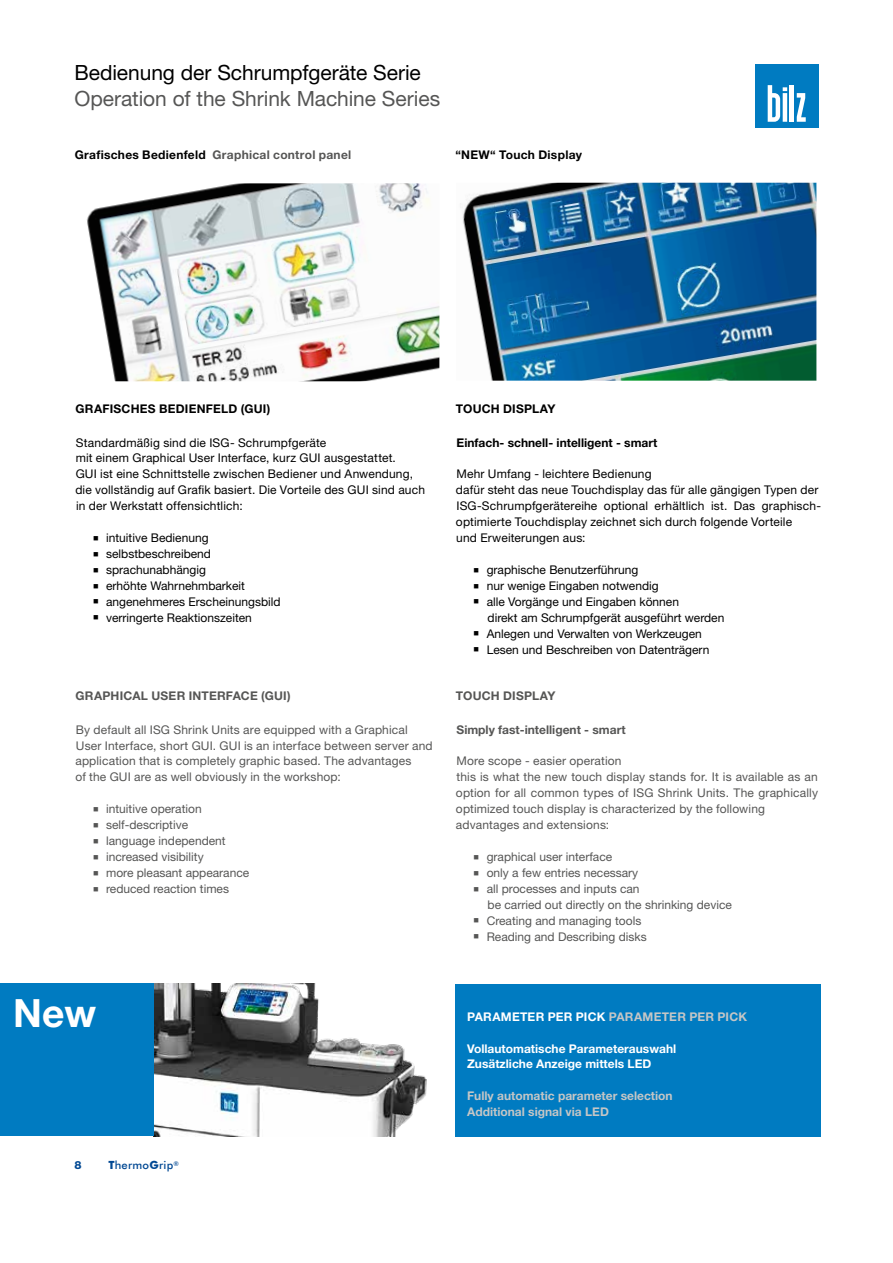
<style>
.page{position:relative;width:893px;height:1263px;background:#fff}
.page>*{position:absolute;margin:0;border:0;box-sizing:border-box;transform-origin:0 0}
.t1{font:700 39px "Helvetica Neue LT";color:#fff}
.t2{font:21px "Helvetica Neue LT";letter-spacing:-.005em;color:#565655}
.t3{font:21px "Helvetica Neue LT";letter-spacing:-.005em;color:#000}
.t4{font:12px/15.9px "Helvetica Neue LT";letter-spacing:.01em;color:#000}
.t5{font:12px/15.9px "Helvetica Neue LT";letter-spacing:.01em;color:#565655}
.t6{font:700 12px "Helvetica Neue LT";letter-spacing:.015em;color:#000}
.t7{font:700 12px "Helvetica Neue LT";letter-spacing:.02em;color:#565655}
.t8{font:700 12px/15.9px "Helvetica Neue LT";color:#fff}
.t9{font:700 12px/15.9px "Helvetica Neue LT";color:#c5c6c6}
.t10{font:700 12px "Helvetica Neue LT";letter-spacing:.02em;color:#fff}
.t11{font:700 12px "Helvetica Neue LT";color:#565655}
.t12{font:500 11.25px "Futura BT";letter-spacing:.02em;color:#004893}
.t13{font:800 11.25px "Helvetica Neue LT";color:#004893}
.s1{color:#000}
.s2{font-weight:700}
.s3{color:#c5c6c6}
</style>
<div class="page">
<div style="left:755px;top:64px;width:63px;height:63px;background:#007bc1"></div>
<svg style="left:797px;top:93px;width:9px;height:29px"></svg>
<hr style="left:790px;top:85px;width:4px;height:37px;background:#fff">
<svg style="left:768px;top:85px;width:19px;height:37px"></svg>
<img style="left:462px;top:183px;width:354px;height:198px">
<img style="left:86px;top:183px;width:353px;height:198px">
<div style="left:456px;top:983px;width:365px;height:153px;background:#007bc1"></div>
<img style="left:154px;top:983px;width:273px;height:153px">
<div style="left:0;top:983px;width:154px;height:153px;background:#007bc1"></div>
<h2 class="t3" style="left:74px;top:60px;width:348px">Bedienung der Schrumpfgeräte Serie</h2>
<h2 class="t2" style="left:74px;top:86px;width:367px">Operation of the Shrink Machine Series</h2>
<p class="t7" style="left:75px;top:148px;width:278px"><span class="s1">Grafisches Bedienfeld</span> Graphical control panel</p>
<p class="t6" style="left:455px;top:148px;width:128px">“NEW“ Touch Display</p>
<p class="t6" style="left:76px;top:401px;width:196px">GRAFISCHES BEDIENFELD (GUI)</p>
<p class="t4" style="left:75px;top:434px;width:351px">Standardmäßig sind die ISG- Schrumpfgeräte<br>mit einem Graphical User Interface, kurz GUI ausgestattet.<br>GUI ist eine Schnittstelle zwischen Bediener und Anwendung, die vollständig auf Grafik basiert. Die Vorteile des GUI sind auch in der Werkstatt offensichtlich:</p>
<p class="t4" style="left:93px;top:530px;width:117px">■ intuitive Bedienung</p>
<p class="t4" style="left:93px;top:546px;width:120px">■ selbstbeschreibend</p>
<p class="t4" style="left:93px;top:562px;width:114px">■ sprachunabhängig</p>
<p class="t4" style="left:93px;top:578px;width:154px">■ erhöhte Wahrnehmbarkeit</p>
<p class="t4" style="left:93px;top:594px;width:189px">■ angenehmeres Erscheinungsbild</p>
<p class="t4" style="left:93px;top:609px;width:160px">■ verringerte Reaktionszeiten</p>
<p class="t7" style="left:76px;top:688px;width:217px">GRAPHICAL USER INTERFACE (GUI)</p>
<p class="t5" style="left:75px;top:721px;width:359px">By default all ISG Shrink Units are equipped with a Graphical User Interface, short GUI. GUI is an interface between server and application that is completely graphic based. The advantages<br>of the GUI are as well obviously in the workshop:</p>
<p class="t5" style="left:93px;top:801px;width:110px">■ intuitive operation</p>
<p class="t5" style="left:93px;top:817px;width:97px">■ self-descriptive</p>
<p class="t5" style="left:93px;top:833px;width:134px">■ language independent</p>
<p class="t5" style="left:93px;top:849px;width:112px">■ increased visibility</p>
<p class="t5" style="left:93px;top:865px;width:158px">■ more pleasant appearance</p>
<p class="t5" style="left:93px;top:881px;width:138px">■ reduced reaction times</p>
<h1 class="t1" style="left:13px;top:989px;width:85px">New</h1>
<p class="t13" style="left:74px;top:1159px;width:9px">8</p>
<p class="t12" style="left:108px;top:1158px;width:72px"><span class="s2">T</span>hermo<span class="s2">G</span>rip<sup>®</sup></p>
<p class="t6" style="left:456px;top:401px;width:101px">TOUCH DISPLAY</p>
<p class="t6" style="left:457px;top:435px;width:202px">Einfach- schnell- intelligent - smart</p>
<p class="t4" style="left:456px;top:466px;width:367px">Mehr Umfang - leichtere Bedienung<br>dafür steht das neue Touchdisplay das für alle gängigen Typen der ISG-Schrumpfgerätereihe optional erhältlich ist. Das graphisch&shy;optimierte Touchdisplay zeichnet sich durch folgende Vorteile<br>und Erweiterungen aus:</p>
<p class="t4" style="left:474px;top:562px;width:166px">■ graphische Benutzerführung</p>
<p class="t4" style="left:474px;top:578px;width:187px">■ nur wenige Eingaben notwendig</p>
<p class="t4" style="left:488px;top:594px;width:238px;text-indent:-14px">■ alle Vorgänge und Eingaben können<br>direkt am Schrumpfgerät ausgeführt werden</p>
<p class="t4" style="left:474px;top:625px;width:230px">■ Anlegen und Verwalten von Werkzeugen</p>
<p class="t4" style="left:474px;top:641px;width:237px">■ Lesen und Beschreiben von Datenträgern</p>
<p class="t7" style="left:456px;top:688px;width:101px">TOUCH DISPLAY</p>
<p class="t11" style="left:457px;top:722px;width:171px">Simply fast-intelligent - smart</p>
<p class="t5" style="left:456px;top:753px;width:364px">More scope - easier operation<br>this is what the new touch display stands for. It is available as an option for all common types of ISG Shrink Units. The graphically optimized touch display is characterized by the following advantages and extensions:</p>
<p class="t5" style="left:474px;top:849px;width:140px">■ graphical user interface</p>
<p class="t5" style="left:474px;top:865px;width:166px">■ only a few entries necessary</p>
<p class="t5" style="left:488px;top:881px;width:246px;text-indent:-14px">■ all processes and inputs can<br>be carried out directly on the shrinking device</p>
<p class="t5" style="left:474px;top:912px;width:169px">■ Creating and managing tools</p>
<p class="t5" style="left:474px;top:928px;width:175px">■ Reading and Describing disks</p>
<p class="t10" style="left:467px;top:1009px;width:281px">PARAMETER PER PICK <span class="s3">PARAMETER PER PICK</span></p>
<p class="t8" style="left:467px;top:1040px;width:211px">Vollautomatische Parameterauswahl<br>Zusätzliche Anzeige mittels LED</p>
<p class="t9" style="left:467px;top:1088px;width:207px">Fully automatic parameter selection<br>Additional signal via LED</p>
</div>
